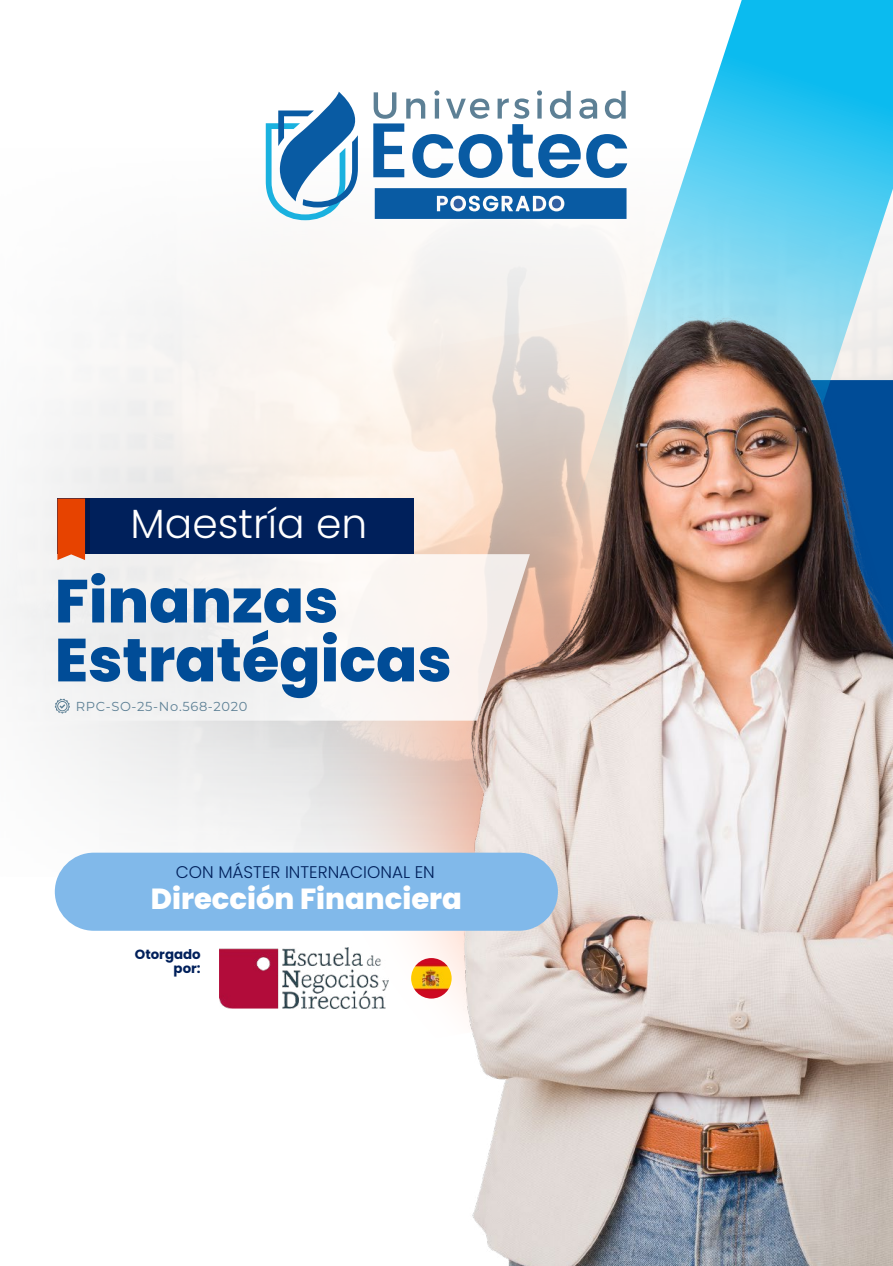
<style>
.page{position:relative;width:893px;height:1266px;background:#fff}
.page>*{position:absolute;margin:0;border:0;box-sizing:border-box;transform-origin:0 0}
.t1{font:800 60.6px/58.9px "Poppins";color:#004c97}
.t2{font:300 40.8px "Poppins";color:#fff}
.t3{font:800 28.95px "Poppins";color:#fff}
.t4{font:300 16.95px "Poppins";color:#00205b}
.t5{font:700 13.35px/13.5px "Poppins";color:#00205b;text-align:right}
.t6{font:13.05px "Montserrat";letter-spacing:.05em;color:#5d8095}
</style>
<div class="page">
<div style="left:0;top:133px;width:893px;height:500px;background:#f6f6f5"></div>
<div style="left:0;top:133px;width:340px;height:754px;background:#faf9f9"></div>
<svg style="left:99px;top:282px;width:424px;height:727px"></svg>
<svg style="left:626px;top:0;width:267px;height:302px"></svg>
<img style="left:428px;top:302px;width:465px;height:964px">
<svg style="left:373px;top:90px;width:254px;height:88px"></svg>
<svg style="left:266px;top:92px;width:92px;height:128px"></svg>
<svg style="left:375px;top:188px;width:251px;height:31px"></svg>
<hr style="left:0;top:0;width:1px;height:1266px;background:#004c97">
<div style="left:55px;top:852px;width:503px;height:79px;background:#81b9ea;border-radius:39px"></div>
<img style="left:219px;top:947px;width:170px;height:61px">
<img style="left:411px;top:958px;width:41px;height:40px;border-radius:20px">
<svg style="left:44px;top:554px;width:486px;height:167px"></svg>
<div style="left:58px;top:498px;width:356px;height:56px;background:#00205b"></div>
<svg style="left:85px;top:498px;width:5px;height:56px"></svg>
<svg style="left:57px;top:498px;width:28px;height:62px"></svg>
<svg style="left:55px;top:698px;width:15px;height:15px"></svg>
<h2 class="t2" style="left:131px;top:500px;width:238px">Maestría en</h2>
<h1 class="t1" style="left:55px;top:572px;width:398px">Finanzas<br>Estratégicas</h1>
<p class="t6" style="left:76px;top:697px;width:173px">RPC-SO-25-No.568-2020</p>
<p class="t4" style="left:176px;top:862px;width:260px">CON MÁSTER INTERNACIONAL EN</p>
<h3 class="t3" style="left:151px;top:882px;width:313px">Dirección Financiera</h3>
<p class="t5" style="left:135px;top:948px;width:67px">Otorgado por:</p>
</div>
